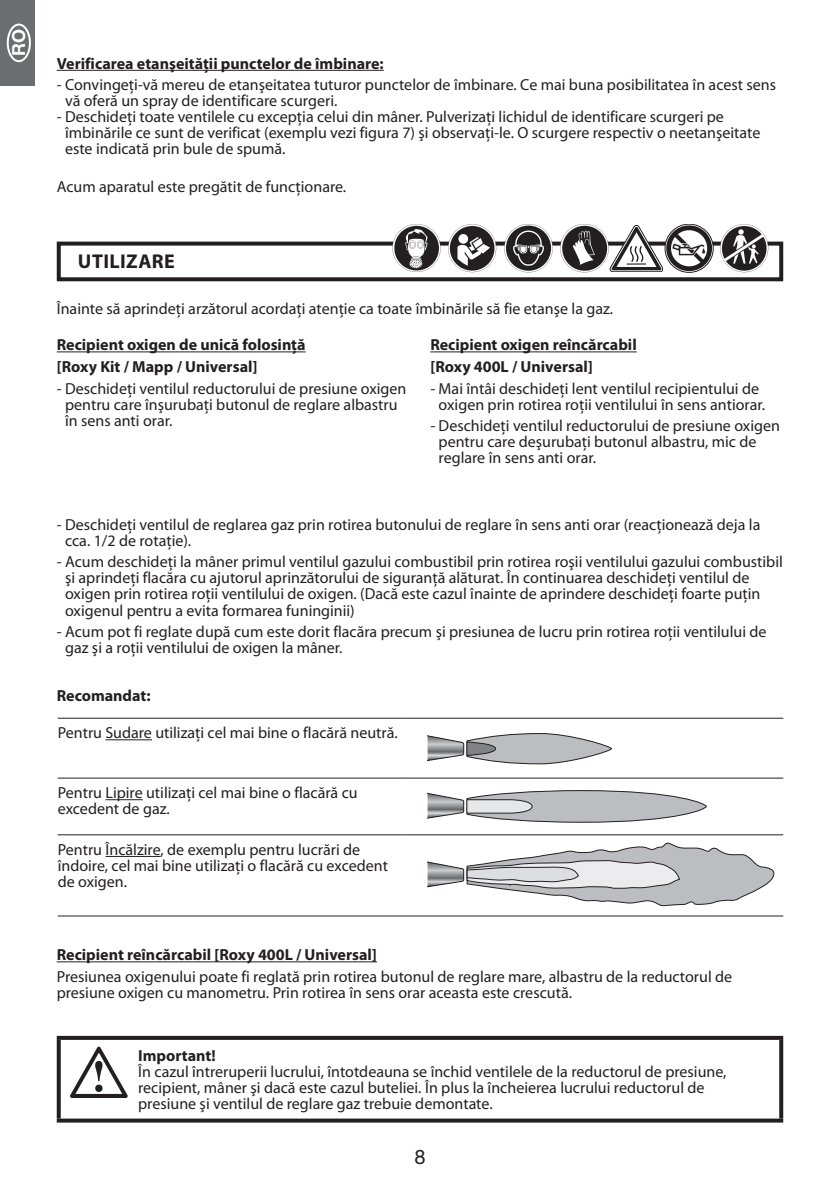
<style>
.page{position:relative;width:840px;height:1191px;background:#fff}
.page>*{position:absolute;margin:0;border:0;box-sizing:border-box;transform-origin:0 0}
.t1{font:700 20px "Myriad Pro";color:#231f20}
.t2{font:20px "Helvetica Neue";color:#231f20}
.t3{font:700 18px "Helvetica Neue";color:#fff}
.t4{font:16px/16px "Myriad Pro";color:#231f20}
.t5{font:700 16px/21.6px "Myriad Pro";color:#231f20}
</style>
<div class="page">
<div style="left:0;top:0;width:34px;height:85px;background:#6c6d70"></div>
<div style="left:7px;top:24px;width:24px;height:38px;border:2px solid #fff;border-radius:50%"></div>
<hr style="left:57px;top:70px;width:326px;height:1px;background:#231f20">
<hr style="left:57px;top:351px;width:248px;height:1px;background:#231f20">
<hr style="left:430px;top:351px;width:206px;height:1px;background:#231f20">
<div style="left:57px;top:242px;width:725px;height:39px;border:4px solid #231f20"></div>
<svg style="left:448px;top:224px;width:48px;height:48px"></svg>
<svg style="left:392px;top:224px;width:48px;height:48px"></svg>
<svg style="left:504px;top:224px;width:48px;height:48px"></svg>
<svg style="left:560px;top:224px;width:151px;height:48px"></svg>
<svg style="left:719px;top:224px;width:48px;height:48px"></svg>
<hr style="left:58px;top:717px;width:347px;height:1px;background:#231f20">
<hr style="left:405px;top:717px;width:377px;height:1px;background:#231f20">
<hr style="left:58px;top:777px;width:347px;height:1px;background:#231f20">
<hr style="left:405px;top:777px;width:377px;height:1px;background:#231f20">
<hr style="left:58px;top:834px;width:347px;height:1px;background:#231f20">
<hr style="left:405px;top:834px;width:377px;height:1px;background:#231f20">
<hr style="left:58px;top:915px;width:347px;height:1px;background:#231f20">
<hr style="left:405px;top:915px;width:377px;height:1px;background:#231f20">
<hr style="left:105px;top:739px;width:47px;height:1px;background:#231f20">
<hr style="left:105px;top:799px;width:38px;height:1px;background:#231f20">
<hr style="left:105px;top:856px;width:55px;height:1px;background:#231f20">
<svg style="left:427px;top:790px;width:279px;height:32px"></svg>
<svg style="left:427px;top:733px;width:184px;height:31px"></svg>
<svg style="left:427px;top:842px;width:346px;height:64px"></svg>
<hr style="left:57px;top:961px;width:320px;height:1px;background:#231f20">
<svg style="left:57px;top:1035px;width:725px;height:4px;background:#535051"></svg>
<svg style="left:57px;top:1039px;width:4px;height:79px"></svg>
<svg style="left:778px;top:1039px;width:4px;height:79px"></svg>
<svg style="left:57px;top:1118px;width:725px;height:4px;background:#433f40"></svg>
<img style="left:70px;top:1046px;width:57px;height:52px">
<p class="t3" style="left:8px;top:56px;width:28px;rotate:-90deg">RO</p>
<p class="t5" style="left:57px;top:52px;width:328px">Verificarea etanşeităţii punctelor de îmbinare:</p>
<p class="t4" style="left:65px;top:77px;width:712px;text-indent:-8px">- Convingeţi-vă mereu de etanşeitatea tuturor punctelor de îmbinare. Ce mai buna posibilitatea în acest sens vă oferă un spray de identificare scurgeri.</p>
<p class="t4" style="left:65px;top:109px;width:696px;text-indent:-8px">- Deschideţi toate ventilele cu excepţia celui din mâner. Pulverizaţi lichidul de identificare scurgeri pe îmbinările ce sunt de verificat (exemplu vezi figura 7) şi observaţi-le. O scurgere respectiv o neetanşeitate este indicată prin bule de spumă.</p>
<p class="t4" style="left:57px;top:178px;width:291px">Acum aparatul este pregătit de funcţionare.</p>
<p class="t1" style="left:78px;top:249px;width:24px">Utili</p>
<p class="t1" style="left:126px;top:249px;width:50px">zare</p>
<p class="t4" style="left:57px;top:300px;width:557px">Înainte să aprindeţi arzătorul acordaţi atenţie ca toate îmbinările să fie etanşe la gaz.</p>
<p class="t5" style="left:57px;top:333px;width:250px">Recipient oxigen de unică folosință [Roxy Kit / Mapp / Universal]</p>
<p class="t4" style="left:65px;top:380px;width:342px;text-indent:-8px">- Deschideţi ventilul reductorului de presiune oxigen pentru care înşurubaţi butonul de reglare albastru în sens anti orar.</p>
<p class="t5" style="left:430px;top:333px;width:208px">Recipient oxigen reîncărcabil [Roxy 400L / Universal]</p>
<p class="t4" style="left:430px;top:380px;width:336px;text-align:center">- Mai întâi deschideţi lent ventilul recipientului de oxigen prin rotirea roţii ventilului în sens antiorar.</p>
<p class="t4" style="left:438px;top:418px;width:342px;text-indent:-8px">- Deschideţi ventilul reductorului de presiune oxigen pentru care deşurubaţi butonul albastru, mic de reglare în sens anti orar.</p>
<p class="t4" style="left:65px;top:516px;width:696px;text-indent:-8px">- Deschideţi ventilul de reglarea gaz prin rotirea butonului de reglare în sens anti orar (reacţionează deja la cca. 1/2 de rotaţie).</p>
<p class="t4" style="left:65px;top:554px;width:719px;text-indent:-8px">- Acum deschideţi la mâner primul ventilul gazului combustibil prin rotirea roşii ventilului gazului combustibil şi aprindeţi flacăra cu ajutorul aprinzătorului de siguranţă alăturat. În continuarea deschideţi ventilul de oxigen prin rotirea roţii ventilului de oxigen. (Dacă este cazul înainte de aprindere deschideţi foarte puţin oxigenul pentru a evita formarea funinginii)</p>
<p class="t4" style="left:65px;top:623px;width:702px;text-indent:-8px">- Acum pot fi reglate după cum este dorit flacăra precum şi presiunea de lucru prin rotirea roţii ventilului de gaz şi a roţii ventilului de oxigen la mâner.</p>
<p class="t5" style="left:57px;top:684px;width:95px">Recomandat:</p>
<p class="t4" style="left:58px;top:724px;width:341px">Pentru Sudare utilizaţi cel mai bine o flacără neutră.</p>
<p class="t4" style="left:58px;top:784px;width:301px">Pentru Lipire utilizaţi cel mai bine o flacără cu excedent de gaz.</p>
<p class="t4" style="left:58px;top:841px;width:331px">Pentru Încălzire, de exemplu pentru lucrări de îndoire, cel mai bine utilizaţi o flacără cu excedent de oxigen.</p>
<p class="t5" style="left:57px;top:943px;width:321px">Recipient reîncărcabil [Roxy 400L / Universal]</p>
<p class="t4" style="left:57px;top:968px;width:676px">Presiunea oxigenului poate fi reglată prin rotirea butonul de reglare mare, albastru de la reductorul de presiune oxigen cu manometru. Prin rotirea în sens orar aceasta este crescută.</p>
<p class="t5" style="left:138px;top:1044px;width:79px">Important!</p>
<p class="t4" style="left:138px;top:1063px;width:589px">În cazul întreruperii lucrului, întotdeauna se închid ventilele de la reductorul de presiune, recipient, mâner şi dacă este cazul buteliei. În plus la încheierea lucrului reductorul de presiune şi ventilul de reglare gaz trebuie demontate.</p>
<p class="t2" style="left:414px;top:1144px;width:13px">8</p>
</div>
